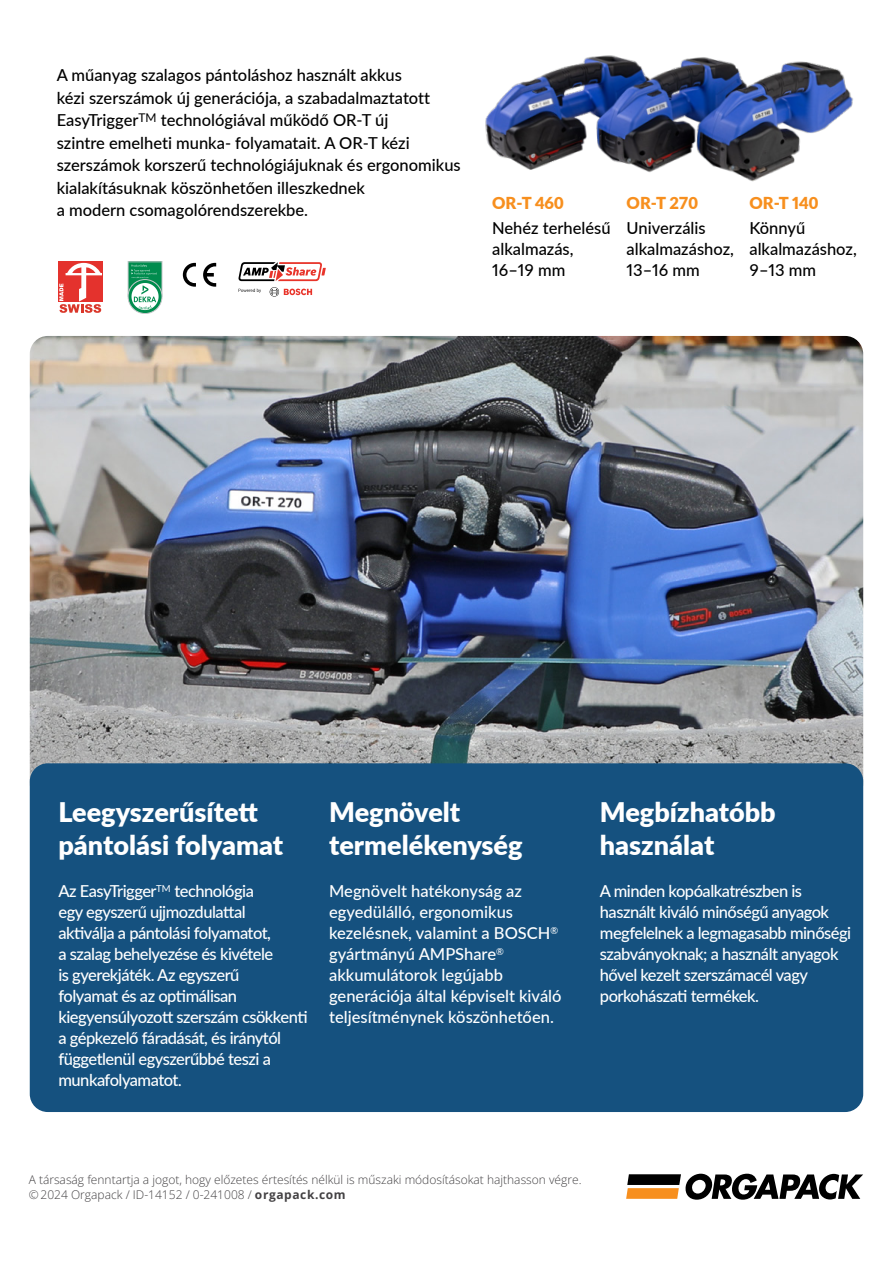
<style>
.page{position:relative;width:893px;height:1263px;background:#fff}
.page>*{position:absolute;margin:0;border:0;box-sizing:border-box;transform-origin:0 0}
.t1{font:900 27px/33px "Lato";color:#fff}
.t2{font:500 16.5px/21px "Lato";letter-spacing:-.03em;color:#fff}
.t3{font:500 16.5px/22.5px "Lato";color:#000}
.t4{font:500 16.5px/21px "Lato";color:#fff}
.t5{font:900 16.5px "Lato";color:#f78f1e}
.t6{font:300 12px/14.4px "Open Sans";color:#434143}
.s1{font-weight:400}
.s2{font-weight:700}
</style>
<div class="page">
<svg style="left:626px;top:1174px;width:237px;height:26px"></svg>
<img style="left:485px;top:55px;width:368px;height:127px">
<img style="left:30px;top:336px;width:833px;height:441px">
<svg style="left:183px;top:263px;width:33px;height:24px"></svg>
<svg style="left:128px;top:280px;width:34px;height:33px"></svg>
<div style="left:128px;top:279px;width:34px;height:35px;border:1px solid #c7c8ca;border-radius:50%"></div>
<svg style="left:128px;top:262px;width:34px;height:48px"></svg>
<div style="left:58px;top:262px;width:44px;height:40px;background:#e4322d"></div>
<svg style="left:59px;top:263px;width:43px;height:50px"></svg>
<div style="left:30px;top:763px;width:833px;height:349px;background:#15517f;border-radius:18px"></div>
<svg style="left:238px;top:289px;width:23px;height:4px"></svg>
<svg style="left:270px;top:287px;width:42px;height:10px"></svg>
<svg style="left:238px;top:262px;width:88px;height:19px"></svg>
<p class="t3" style="left:57px;top:63px;width:406px">A műanyag szalagos pántoláshoz használt akkus<br>kézi szerszámok új generációja, a szabadalmaztatott EasyTrigger<sup>TM</sup> technológiával működő OR-T új<br>szintre emelheti munka- folyamatait. A OR-T kézi szerszámok korszerű technológiájuknak és ergonomikus kialakításuknak köszönhetően illeszkednek<br>a modern csomagolórendszerekbe.</p>
<p class="t5" style="left:492px;top:190px;width:73px">OR-T 460</p>
<p class="t3" style="left:492px;top:216px;width:120px;line-height:21px">Nehéz terhelésű alkalmazás,<br>16–19 mm</p>
<p class="t5" style="left:627px;top:190px;width:73px">OR-T 270</p>
<p class="t3" style="left:627px;top:216px;width:109px;line-height:21px">Univerzális alkalmazáshoz,<br>13–16 mm</p>
<p class="t5" style="left:749px;top:190px;width:70px">OR-T 140</p>
<p class="t3" style="left:749px;top:216px;width:109px;line-height:21px">Könnyű alkalmazáshoz,<br>9–13 mm</p>
<h1 class="t1" style="left:58px;top:795px;width:226px">Leegyszerűsített pántolási folyamat</h1>
<p class="t2" style="left:58px;top:880px;width:251px">Az EasyTrigger<sup>TM</sup> technológia<br>egy egyszerű ujjmozdulattal<br>aktiválja a pántolási folyamatot,<br>a szalag behelyezése és kivétele<br>is gyerekjáték. Az egyszerű<br>folyamat és az optimálisan kiegyensúlyozott szerszám csökkenti a gépkezelő fáradását, és iránytól függetlenül egyszerűbbé teszi a munkafolyamatot<span class="s1">.</span></p>
<h1 class="t1" style="left:329px;top:795px;width:195px">Megnövelt termelékenység</h1>
<p class="t4" style="left:329px;top:880px;width:234px">Megnövelt hatékonyság az egyedülálló, ergonomikus kezelésnek, valamint a BOSCH<sup>® </sup>gyártmányú AMPShare<sup>® </sup>akkumulátorok legújabb generációja által képviselt kiváló teljesítménynek köszönhetően.</p>
<h1 class="t1" style="left:600px;top:795px;width:177px">Megbízhatóbb használat</h1>
<p class="t2" style="left:600px;top:880px;width:253px">A minden kopóalkatrészben is használt kiváló minőségű anyagok megfelelnek a legmagasabb minőségi szabványoknak; a használt anyagok hővel kezelt szerszámacél vagy porkohászati termékek.</p>
<p class="t6" style="left:29px;top:1172px;width:554px">A társaság fenntartja a jogot, hogy előzetes értesítés nélkül is műszaki módosításokat hajthasson végre. © 2024 Orgapack / ID-14152 / 0-241008 / <span class="s2">orgapack.com</span></p>
</div>
